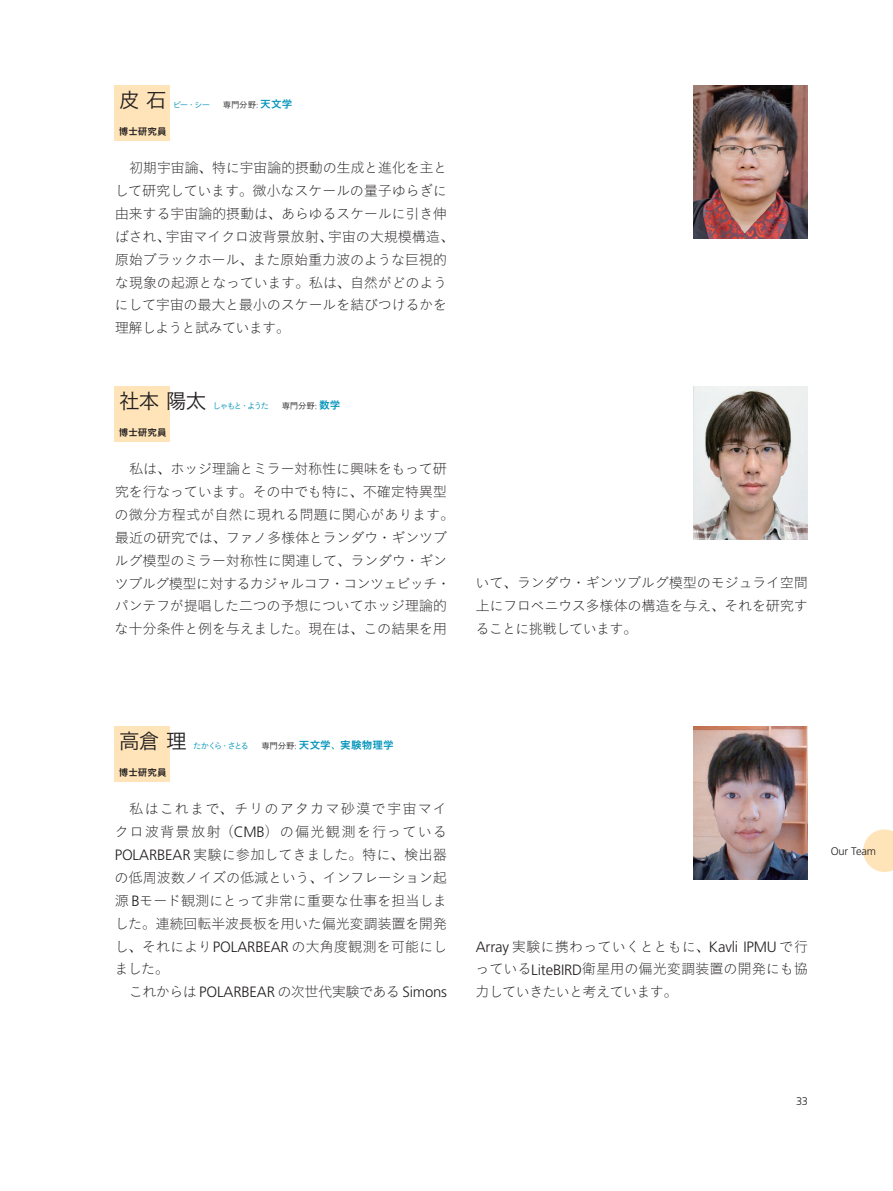
<style>
.page{position:relative;width:893px;height:1191px;background:#fff}
.page>*{position:absolute;margin:0;border:0;box-sizing:border-box;transform-origin:0 0}
.t1{font:21.3px "Koburina Go Std W3";letter-spacing:.105em;color:#231f20}
.t2{font:300 14.85px "Frutiger LT Std";letter-spacing:-.01em;color:#231f20}
.t3{font:14.4px/22.8px "Koburina Go Std W1";letter-spacing:-.035em;color:#231f20;text-align:justify}
.t4{font:300 11.1px "Frutiger LT Std";letter-spacing:-.02em;color:#231f20}
.t5{font:10.65px "Koburina Go Std W6";letter-spacing:.005em;color:#0093ba}
.t6{font:9.6px "Koburina Go Std W6";color:#231f20}
.t7{font:8.55px "Koburina Go Std W3";letter-spacing:-.175em;color:#0093ba}
.t8{font:8.55px "Koburina Go Std W3";letter-spacing:-.025em;color:#231f20}
.s1{font-family:"Ryumin Pro";font-weight:300}
.s2{font-family:"Koburina Go Std W6";font-size:10.65px;color:#0093ba}
.s3{font-family:"Koburina Go Std W3";font-size:8.55px;color:#231f20}
.s4{font-family:"Ryumin Pro";font-weight:300;font-size:8.55px;color:#231f20}
.s5{font-family:"Ryumin Pro"}
.s6{font-family:"Frutiger LT Std";font-weight:300;font-size:14.85px}
.s7{font-family:"Koburina Go Std W1";font-weight:400;font-size:14.4px}
</style>
<div class="page">
<svg style="left:863px;top:829px;width:30px;height:43px"></svg>
<div style="left:115px;top:85px;width:55px;height:55px;background:#fee4b8"></div>
<img style="left:693px;top:85px;width:115px;height:153px">
<div style="left:115px;top:726px;width:55px;height:55px;background:#fee4b8"></div>
<img style="left:693px;top:726px;width:115px;height:153px">
<div style="left:115px;top:386px;width:55px;height:55px;background:#fee4b8"></div>
<img style="left:693px;top:386px;width:115px;height:153px">
<h1 class="t1" style="left:119px;top:84px;width:50px">皮石</h1>
<p class="t7" style="left:173px;top:98px;width:39px">ピー<span class="s1">・</span>シー</p>
<p class="t8" style="left:223px;top:98px;width:71px">専門分野<span class="s1">:</span> <span class="s2">天文学</span></p>
<p class="t6" style="left:119px;top:124px;width:49px">博士研究員</p>
<p class="t3" style="left:114px;top:156px;width:342px;text-align:left;text-indent:15px">初期宇宙論<span class="s1">、</span>特に宇宙論的摂動の生成と進化を主として研究しています<span class="s1">。</span>微小なスケールの量子ゆらぎに由来する宇宙論的摂動は<span class="s1">、</span>あらゆるスケールに引き伸ばされ<span class="s1">、</span>宇宙マイクロ波背景放射<span class="s1">、</span>宇宙の大規模構造<span class="s1">、</span>原始ブラックホール<span class="s1">、</span>また原始重力波のような巨視的な現象の起源となっています<span class="s1">。</span>私は<span class="s1">、</span>自然がどのようにして宇宙の最大と最小のスケールを結びつけるかを理解しようと試みています<span class="s1">。</span></p>
<h1 class="t1" style="left:119px;top:385px;width:89px">社本陽太</h1>
<p class="t7" style="left:212px;top:399px;width:58px">しゃもと<span class="s1">・</span>ようた</p>
<p class="t8" style="left:282px;top:399px;width:60px">専門分野<span class="s1">:</span> <span class="s2">数学</span></p>
<p class="t6" style="left:119px;top:425px;width:49px">博士研究員</p>
<p class="t3" style="left:115px;top:457px;width:341px;text-align:center">私は<span class="s1">、</span>ホッジ理論とミラー対称性に興味をもって研<br>究を行なっています<span class="s1">。</span>その中でも特に<span class="s1">、</span>不確定特異型の微分方程式が自然に現れる問題に関心があります<span class="s1">。</span>最近の研究では<span class="s1">、</span>ファノ多様体とランダウ<span class="s1">・</span>ギンツブルグ模型のミラー対称性に関連して<span class="s1">、</span>ランダウ<span class="s1">・</span>ギンツブルグ模型に対するカジャルコフ<span class="s1">・</span>コンツェビッチ<span class="s1">・</span>パンテフが提唱した二つの予想についてホッジ理論的な十分条件と例を与えました<span class="s1">。</span>現在は<span class="s1">、</span>この結果を用</p>
<p class="t3" style="left:475px;top:571px;width:334px">いて<span class="s1">、</span>ランダウ<span class="s1">・</span>ギンツブルグ模型のモジュライ空間上にフロベニウス多様体の構造を与え<span class="s1">、</span>それを研究することに挑戦しています<span class="s1">。</span></p>
<h1 class="t1" style="left:119px;top:725px;width:70px">高倉理</h1>
<p class="t7" style="left:193px;top:739px;width:58px">たかくら<span class="s1">・</span>さとる</p>
<p class="t5" style="left:261px;top:737px;width:134px"><span class="s3">専門分野</span><span class="s4">:</span> 天文学<span class="s5">、</span>実験物理学</p>
<p class="t6" style="left:119px;top:765px;width:49px">博士研究員</p>
<p class="t3" style="left:114px;top:797px;width:334px;text-indent:15px">私はこれまで<span class="s1">、</span>チリのアタカマ砂漠で宇宙マイクロ波背景放射<span class="s1">（</span><span class="s6">CMB</span><span class="s1">）</span>の偏光観測を行っている<span class="s6">POLARBEAR</span> 実験に参加してきました<span class="s1">。</span>特に<span class="s1">、</span>検出器の低周波数ノイズの低減という<span class="s1">、</span>インフレーション起源 <span class="s6">B</span>モード観測にとって非常に重要な仕事を担当しました<span class="s1">。</span>連続回転半波長板を用いた偏光変調装置を開発し<span class="s1">、</span>それにより<span class="s6">POLARBEAR</span> の大角度観測を可能にしました<span class="s1">。</span></p>
<p class="t2" style="left:129px;top:984px;width:320px"><span class="s7">これからは</span> POLARBEAR <span class="s7">の次世代実験である</span> Simons</p>
<p class="t4" style="left:831px;top:844px;width:47px">Our Team</p>
<p class="t3" style="left:475px;top:934px;width:334px"><span class="s6">Array</span> 実験に携わっていくとともに<span class="s1">、</span><span class="s6">Kavli IPMU</span> で行っている<span class="s6">LiteBIRD</span>衛星用の偏光変調装置の開発にも協力していきたいと考えています<span class="s1">。</span></p>
<p class="t4" style="left:796px;top:1094px;width:13px">33</p>
</div>
